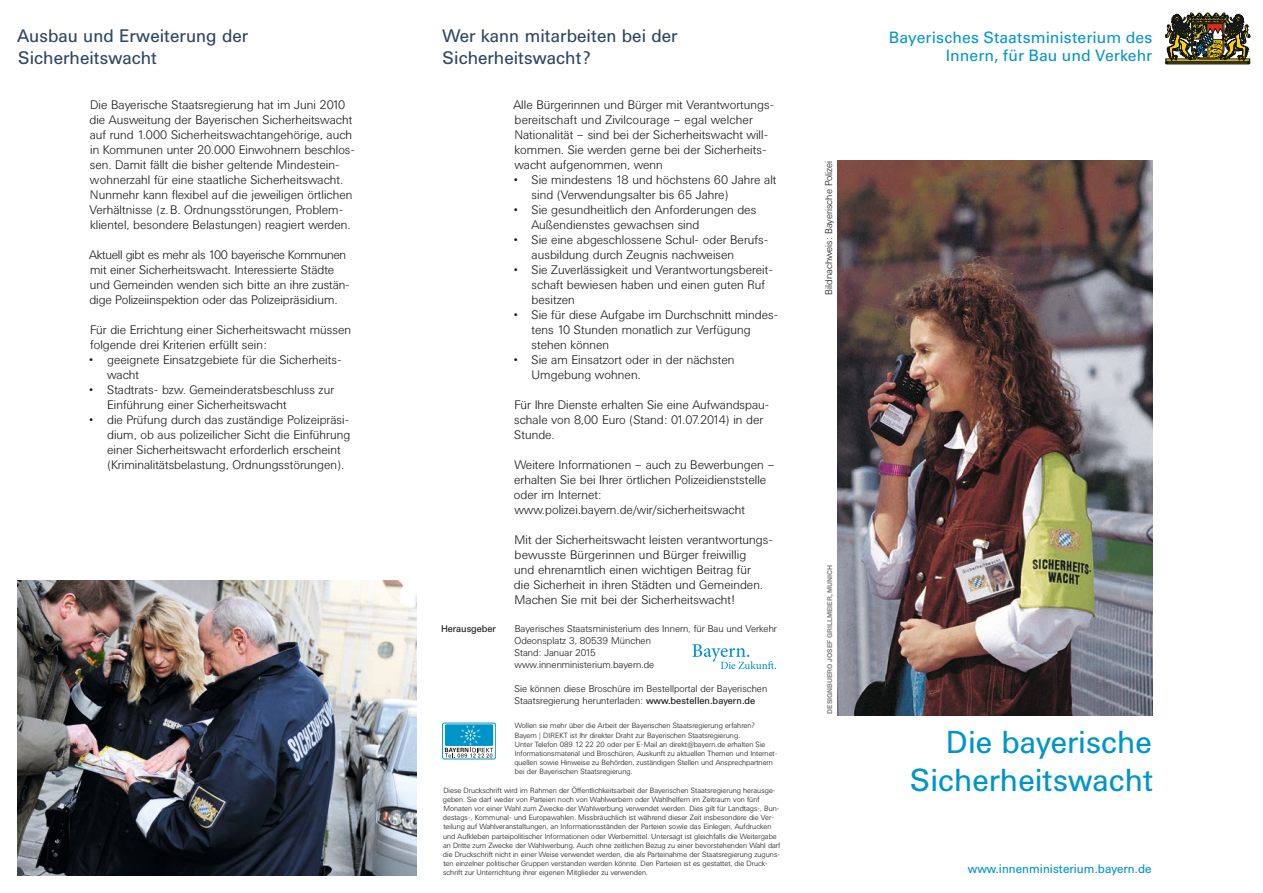
<style>
.page{position:relative;width:1263px;height:893px;background:#fff}
.page>*{position:absolute;margin:0;border:0;box-sizing:border-box;transform-origin:0 0}
.t1{font:31.5px/37.5px "Univers BQ";color:#0095c8;text-align:right}
.t2{font:18px/21.8px "Univers BQ";color:#2e4665}
.t3{font:15.75px/18px "Univers LT Std";letter-spacing:.005em;color:#0095c8;text-align:right}
.t4{font:300 12.3px/15px "Univers BQ";color:#151616}
.t5{font:12.3px "Univers BQ";color:#0095c8}
.t6{font:300 9.75px/11.9px "Univers BQ";color:#151616}
.t7{font:9.75px "Univers BQ";letter-spacing:-.01em;color:#151616}
.t8{font:300 7.5px/9.1px "Univers BQ";color:#151616}
.t9{font:700 6.75px "Helvetica Neue LT Pro";color:#818281}
.s1{font-weight:400}
</style>
<div class="page">
<img style="left:18px;top:580px;width:399px;height:295px">
<img style="left:838px;top:160px;width:314px;height:555px">
<svg style="left:1165px;top:13px;width:85px;height:51px;background:#696142"></svg>
<svg style="left:692px;top:644px;width:84px;height:25px"></svg>
<svg style="left:442px;top:723px;width:54px;height:36px"></svg>
<div style="left:442px;top:723px;width:54px;height:36px;border:1px solid #0095c8;border-radius:2px"></div>
<div style="left:445px;top:724px;width:48px;height:22px;background:#4bb4d8;border-radius:2px"></div>
<svg style="left:445px;top:725px;width:48px;height:33px"></svg>
<h2 class="t2" style="left:17px;top:25px;width:232px">Ausbau und Erweiterung der<br>Sicherheitswacht</h2>
<h2 class="t2" style="left:442px;top:25px;width:237px">Wer kann mitarbeiten bei der<br>Sicherheitswacht?</h2>
<p class="t4" style="left:90px;top:98px;width:267px">Die Bayerische Staatsregierung hat im Juni 2010 die Ausweitung der Bayerischen Sicherheitswacht auf rund 1.000 Sicherheitswachtangehörige, auch in Kommunen unter 20.000 Einwohnern beschlos&shy;sen. Damit fällt die bisher geltende Mindestein&shy;wohnerzahl für eine staatliche Sicherheitswacht.<br>Nunmehr kann flexibel auf die jeweiligen örtlichen Verhältnisse (z.B. Ordnungsstörungen, Problem&shy;klientel, besondere Belastungen) reagiert werden.</p>
<p class="t4" style="left:89px;top:248px;width:262px">Aktuell gibt es mehr als 100 bayerische Kommunen mit einer Sicherheitswacht. Interessierte Städte und Gemeinden wenden sich bitte an ihre zustän&shy;dige Polizeiinspektion oder das Polizeipräsidium.</p>
<p class="t4" style="left:90px;top:323px;width:263px">Für die Errichtung einer Sicherheitswacht müssen folgende drei Kriterien erfüllt sein:</p>
<p class="t4" style="left:107px;top:353px;width:236px;text-indent:-18px">• geeignete Einsatzgebiete für die Sicherheits&shy;wacht</p>
<p class="t4" style="left:107px;top:383px;width:229px;text-indent:-18px">• Stadtrats- bzw. Gemeinderatsbeschluss zur<br>Einführung einer Sicherheitswacht</p>
<p class="t4" style="left:107px;top:413px;width:245px;text-indent:-18px">• die Prüfung durch das zuständige Polizeipräsi&shy;dium, ob aus polizeilicher Sicht die Einführung einer Sicherheitswacht erforderlich erscheint (Kriminalitätsbelastung, Ordnungsstörungen).</p>
<p class="t7" style="left:441px;top:623px;width:56px">Herausgeber</p>
<p class="t4" style="left:514px;top:98px;width:262px">Alle Bürgerinnen und Bürger mit Verantwortungs&shy;bereitschaft und Zivilcourage – egal welcher Nationalität – sind bei der Sicherheitswacht will&shy;kommen. Sie werden gerne bei der Sicherheits&shy;wacht aufgenommen, wenn</p>
<p class="t4" style="left:532px;top:173px;width:246px;text-indent:-18px">• Sie mindestens 18 und höchstens 60 Jahre alt sind (Verwendungsalter bis 65 Jahre)</p>
<p class="t4" style="left:532px;top:203px;width:226px;text-indent:-18px">• Sie gesundheitlich den Anforderungen des<br>Außendienstes gewachsen sind</p>
<p class="t4" style="left:532px;top:233px;width:238px;text-indent:-18px">• Sie eine abgeschlossene Schul- oder Berufs&shy;ausbildung durch Zeugnis nachweisen</p>
<p class="t4" style="left:532px;top:263px;width:243px;text-indent:-18px">• Sie Zuverlässigkeit und Verantwortungsbereit&shy;schaft bewiesen haben und einen guten Ruf besitzen</p>
<p class="t4" style="left:532px;top:308px;width:248px;text-indent:-18px">• Sie für diese Aufgabe im Durchschnitt mindes&shy;tens 10 Stunden monatlich zur Verfügung stehen können</p>
<p class="t4" style="left:532px;top:353px;width:205px;text-indent:-18px">• Sie am Einsatzort oder in der nächsten<br>Umgebung wohnen.</p>
<p class="t4" style="left:514px;top:398px;width:257px">Für Ihre Dienste erhalten Sie eine Aufwandspau&shy;schale von 8,00 Euro (Stand: 01.07.2014) in der<br>Stunde.</p>
<p class="t4" style="left:514px;top:458px;width:262px">Weitere Informationen – auch zu Bewerbungen – erhalten Sie bei Ihrer örtlichen Polizeidienststelle oder im Internet: www.polizei.bayern.de/wir/sicherheitswacht</p>
<p class="t4" style="left:514px;top:533px;width:261px">Mit der Sicherheitswacht leisten verantwortungs&shy;bewusste Bürgerinnen und Bürger freiwillig<br>und ehrenamtlich einen wichtigen Beitrag für<br>die Sicherheit in ihren Städten und Gemeinden.<br>Machen Sie mit bei der Sicherheitswacht!</p>
<p class="t6" style="left:514px;top:623px;width:264px">Bayerisches Staatsministerium des Innern, für Bau und Verkehr Odeonsplatz 3, 80539 München<br>Stand: Januar 2015<br>www.innenministerium.bayern.de</p>
<p class="t6" style="left:514px;top:683px;width:254px">Sie können diese Broschüre im Bestellportal der Bayerischen<br>Staatsregierung herunterladen: <span class="s1">www.bestellen.bayern.de</span></p>
<p class="t8" style="left:514px;top:721px;width:265px">Wollen sie mehr über die Arbeit der Bayerischen Staatsregierung erfahren?<br>Bayern | DIREKT ist Ihr direkter Draht zur Bayerischen Staatsregierung.<br>Unter Telefon 089 12 22 20 oder per E-Mail an direkt@bayern.de erhalten Sie Informationsmaterial und Broschüren, Auskunft zu aktuellen Themen und Internet&shy;quellen sowie Hinweise zu Behörden, zuständigen Stellen und Ansprechpartnern bei der Bayerischen Staatsregierung.</p>
<p class="t8" style="left:443px;top:786px;width:339px">Diese Druckschrift wird im Rahmen der Öffentlichkeitsarbeit der Bayerischen Staatsregierung herausge&shy;geben. Sie darf weder von Parteien noch von Wahlwerbern oder Wahlhelfern im Zeitraum von fünf Monaten vor einer Wahl zum Zwecke der Wahlwerbung verwendet werden. Dies gilt für Landtags-, Bun&shy;destags-, Kommunal- und Europawahlen. Missbräuchlich ist während dieser Zeit insbesondere die Ver&shy;teilung auf Wahlveranstaltungen, an Informationsständen der Parteien sowie das Einlegen, Aufdrucken und Aufkleben parteipolitischer Informationen oder Werbemittel. Untersagt ist gleichfalls die Weitergabe an Dritte zum Zwecke der Wahlwerbung. Auch ohne zeitlichen Bezug zu einer bevorstehenden Wahl darf die Druckschrift nicht in einer Weise verwendet werden, die als Parteinahme der Staatsregierung zuguns&shy;ten einzelner politischer Gruppen verstanden werden könnte. Den Parteien ist es gestattet, die Druck&shy;schrift zur Unterrichtung ihrer eigenen Mitglieder zu verwenden.</p>
<p class="t6" style="left:823px;top:295px;width:136px;rotate:-90deg">Bildnachweis: Bayerische Polizei</p>
<p class="t9" style="left:826px;top:714px;width:151px;rotate:-90deg">DESIGNBUERO JOSEF GRILLMEIER, MUNICH</p>
<p class="t3" style="left:889px;top:29px;width:265px">Bayerisches Staatsministerium des<br>Innern, für Bau und Verkehr</p>
<h1 class="t1" style="left:909px;top:724px;width:246px">Die bayerische<br>Sicherheitswacht</h1>
<p class="t5" style="left:968px;top:861px;width:185px">www.innenministerium.bayern.de</p>
</div>
